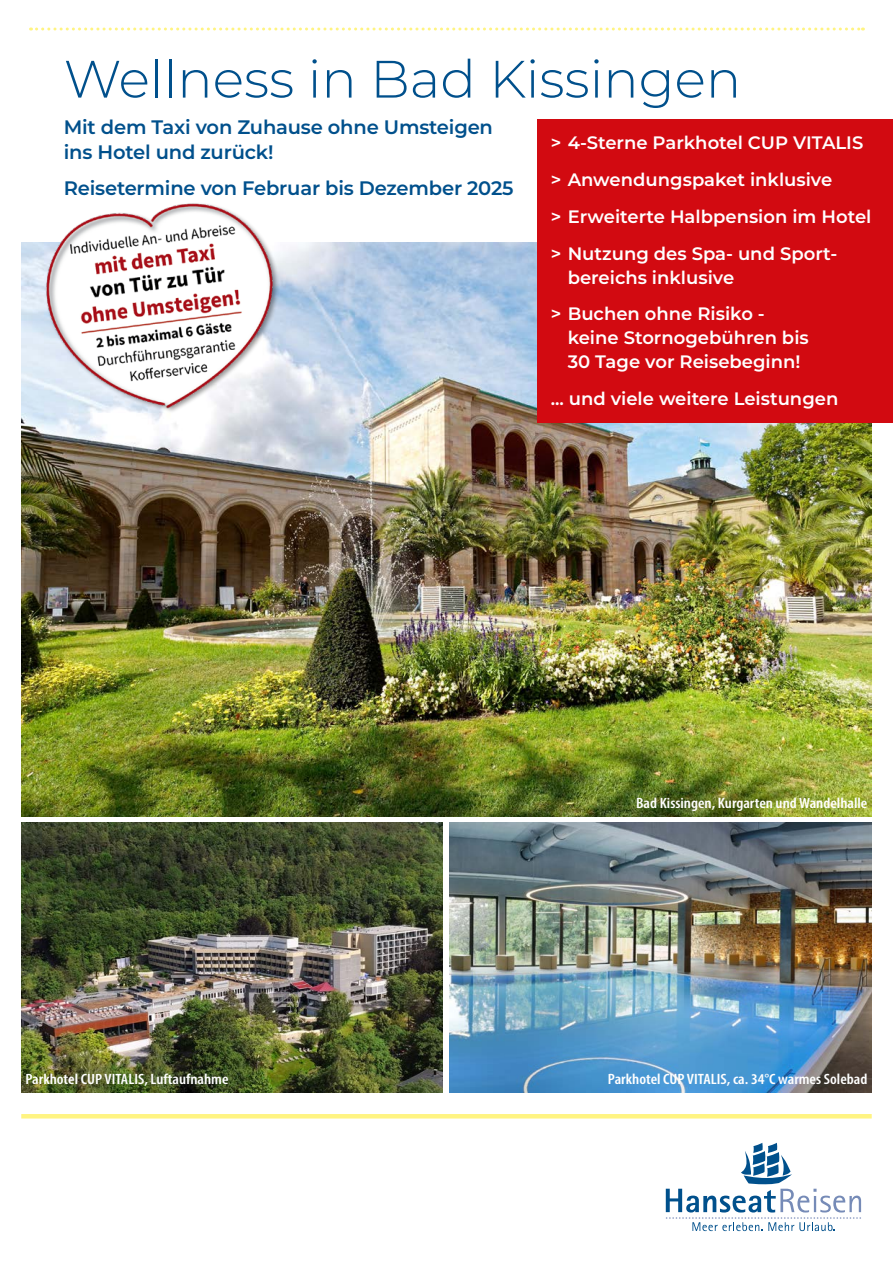
<style>
.page{position:relative;width:893px;height:1263px;background:#fff}
.page>*{position:absolute;margin:0;border:0;box-sizing:border-box;transform-origin:0 0}
.t1{font:300 52.5px "Montserrat";color:#00508c}
.t2{font:600 19.5px/25.5px "Montserrat";letter-spacing:-.01em;color:#00508c}
.t3{font:600 18px/36.8px "Montserrat";color:#fff}
.t4{font:600 condensed 15px "Myriad Pro";color:#fff;scale:1.1 1}
</style>
<div class="page">
<svg style="left:31px;top:28px;width:832px;height:3px"></svg>
<hr style="left:21px;top:1114px;width:851px;height:4px;background:#fff482">
<svg style="left:666px;top:1143px;width:195px;height:88px"></svg>
<img style="left:21px;top:242px;width:851px;height:574px">
<img style="left:21px;top:823px;width:421px;height:270px">
<img style="left:449px;top:823px;width:423px;height:270px">
<div style="left:538px;top:119px;width:355px;height:303px;background:#d20a11"></div>
<img style="left:25px;top:203px;width:280px;height:224px">
<h1 class="t1" style="left:64px;top:43px;width:679px">Wellness in Bad Kissingen</h1>
<p class="t2" style="left:64px;top:113px;width:431px">Mit dem Taxi von Zuhause ohne Umsteigen ins Hotel und zurück!</p>
<p class="t2" style="left:64px;top:175px;width:451px">Reisetermine von Februar bis Dezember 2025</p>
<p class="t3" style="left:551px;top:124px;width:322px">&gt; 4-Sterne Parkhotel CUP VITALIS &gt; Anwendungspaket inklusive<br>&gt; Erweiterte Halbpension im Hotel &gt; Nutzung des Spa- und Sport-</p>
<p class="t3" style="left:551px;top:258px;width:216px;text-indent:17px">bereichs inklusive<br>&gt; Buchen ohne Risiko -</p>
<p class="t3" style="left:568px;top:325px;width:243px;line-height:24px">keine Stornogebühren bis<br>30 Tage vor Reisebeginn!</p>
<p class="t3" style="left:551px;top:379px;width:289px">... und viele weitere Leistungen</p>
<p class="t4" style="left:636px;top:793px;width:212px">Bad Kissingen, Kurgarten und Wandelhalle</p>
<p class="t4" style="left:26px;top:1070px;width:186px">Parkhotel CUP VITALIS, Luftaufnahme</p>
<p class="t4" style="left:608px;top:1070px;width:237px">Parkhotel CUP VITALIS, ca. 34°C warmes Solebad</p>
</div>
